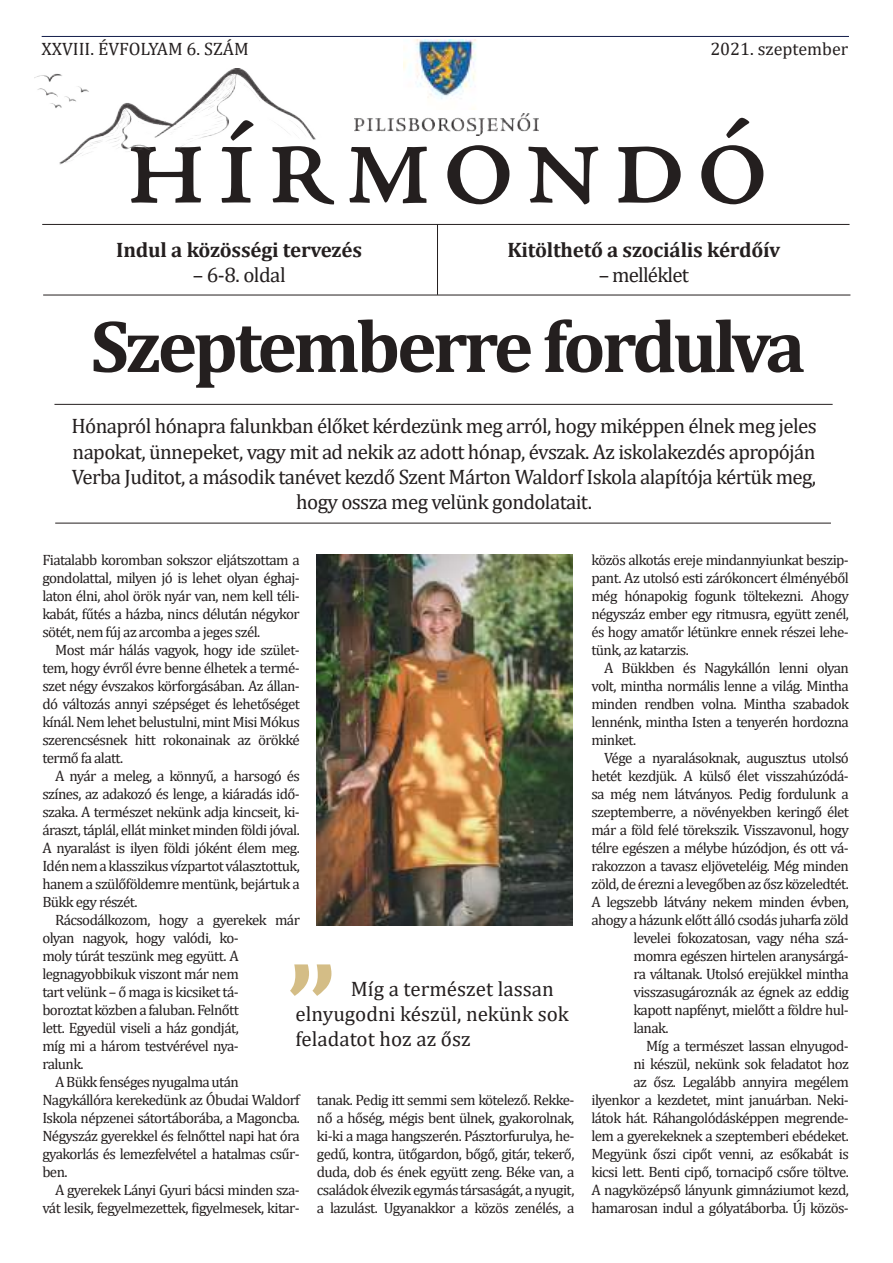
<style>
.page{position:relative;width:893px;height:1263px;background:#fff}
.page>*{position:absolute;margin:0;border:0;box-sizing:border-box;transform-origin:0 0}
.t1{font:135px "Adobe Jenson Pro";letter-spacing:.05em;color:#241f1f}
.t2{font:700 127.5px "Cambria";color:#ba963d}
.t3{font:700 75px "Cambria";letter-spacing:-.05em;color:#241f1f}
.t4{font:21px/25.2px "Cambria";letter-spacing:-.03em;color:#241f1f;text-align:center}
.t5{font:21px/25.2px "Cambria";color:#241f1f}
.t6{font:700 21px "Cambria";letter-spacing:-.01em;color:#241f1f}
.t7{font:18px "Cambria";color:#241f1f}
.t8{font:15px/18px "Cambria";letter-spacing:-.04em;color:#241f1f;text-align:justify}
</style>
<div class="page">
<hr style="left:42px;top:36px;width:807px;height:1px;background:#121d49">
<img style="left:404px;top:39px;width:72px;height:71px">
<img style="left:34px;top:69px;width:282px;height:96px">
<img style="left:354px;top:114px;width:185px;height:21px">
<hr style="left:43px;top:295px;width:807px;height:1px;background:#241f1f">
<hr style="left:54px;top:404px;width:779px;height:1px;background:#241f1f">
<hr style="left:55px;top:523px;width:776px;height:1px;background:#241f1f">
<img style="left:317px;top:555px;width:255px;height:370px">
<hr style="left:437px;top:224px;width:1px;height:71px;background:#241f1f">
<hr style="left:42px;top:224px;width:807px;height:1px;background:#241f1f">
<p class="t7" style="left:41px;top:39px;width:209px">XXVIII. ÉVFOLYAM 6. SZÁM</p>
<p class="t7" style="left:710px;top:39px;width:140px">2021. szeptember</p>
<h1 class="t1" style="left:123px;top:84px;width:648px">hírmondó</h1>
<h3 class="t6" style="left:116px;top:235px;width:247px">Indul a közösségi tervezés</h3>
<h3 class="t4" style="left:193px;top:262px;width:94px">– 6-8. oldal</h3>
<h3 class="t6" style="left:507px;top:235px;width:274px">Kitölthető a szociális kérdőív</h3>
<h3 class="t4" style="left:599px;top:262px;width:92px">– melléklet</h3>
<h3 class="t3" style="left:91px;top:293px;width:717px">Szeptemberre fordulva</h3>
<p class="t4" style="left:71px;top:413px;width:747px">Hónapról hónapra falunkban élőket kérdezünk meg arról, hogy miképpen élnek meg jeles napokat, ünnepeket, vagy mit ad nekik az adott hónap, évszak. Az iskolakezdés apropóján Verba Juditot, a második tanévet kezdő Szent Márton Waldorf Iskola alapítója kértük meg, hogy ossza meg velünk gondolatait.</p>
<p class="t8" style="left:42px;top:550px;width:259px">Fiatalabb koromban sokszor eljátszottam a gondolattal, milyen jó is lehet olyan éghaj&shy;laton élni, ahol örök nyár van, nem kell téli&shy;kabát, fűtés a házba, nincs délután négykor sötét, nem fúj az arcomba a jeges szél.</p>
<p class="t8" style="left:42px;top:640px;width:259px;text-indent:13px">Most már hálás vagyok, hogy ide szület&shy;tem, hogy évről évre benne élhetek a termé&shy;szet négy évszakos körforgásában. Az állan&shy;dó változás annyi szépséget és lehetőséget kínál. Nem lehet belustulni, mint Misi Mókus szerencsésnek hitt rokonainak az örökké termő fa alatt.</p>
<p class="t8" style="left:42px;top:766px;width:259px;text-indent:13px">A nyár a meleg, a könnyű, a harsogó és színes, az adakozó és lenge, a kiáradás idő&shy;szaka. A természet nekünk adja kincseit, ki&shy;áraszt, táplál, ellát minket minden földi jóval.<br>A nyaralást is ilyen földi jóként élem meg.<br>Idén nem a klasszikus vízpartot választottuk, hanem a szülőföldemre mentünk, bejártuk a Bükk egy részét.</p>
<p class="t8" style="left:55px;top:910px;width:246px">Rácsodálkozom, hogy a gyerekek már</p>
<p class="t8" style="left:42px;top:928px;width:198px">olyan nagyok, hogy valódi, ko-</p>
<p class="t8" style="left:42px;top:946px;width:198px">moly túrát teszünk meg együtt. A</p>
<p class="t8" style="left:42px;top:964px;width:198px">legnagyobbikuk viszont már nem</p>
<p class="t8" style="left:42px;top:982px;width:198px">tart velünk – ő maga is kicsiket tá-</p>
<p class="t8" style="left:42px;top:1000px;width:198px">boroztat közben a faluban. Felnőtt</p>
<p class="t8" style="left:42px;top:1018px;width:198px">lett. Egyedül viseli a ház gondját,</p>
<p class="t8" style="left:42px;top:1036px;width:198px">míg mi a három testvérével nya-</p>
<p class="t8" style="left:42px;top:1054px;width:43px">ralunk.</p>
<p class="t8" style="left:55px;top:1072px;width:185px">A Bükk fenséges nyugalma után</p>
<p class="t8" style="left:42px;top:1090px;width:259px">Nagykállóra kerekedünk az Óbudai Waldorf</p>
<p class="t8" style="left:42px;top:1108px;width:259px">Iskola népzenei sátortáborába, a Magoncba.</p>
<p class="t8" style="left:42px;top:1126px;width:259px">Négyszáz gyerekkel és felnőttel napi hat óra</p>
<p class="t8" style="left:42px;top:1144px;width:259px">gyakorlás és lemezfelvétel a hatalmas csűr-</p>
<p class="t8" style="left:42px;top:1162px;width:27px">ben.</p>
<p class="t8" style="left:55px;top:1180px;width:246px">A gyerekek Lányi Gyuri bácsi minden sza-</p>
<p class="t8" style="left:42px;top:1198px;width:259px">vát lesik, fegyelmezettek, figyelmesek, kitar-</p>
<h2 class="t2" style="left:287px;top:848px;width:52px">„</h2>
<h3 class="t5" style="left:295px;top:976px;width:275px;text-indent:55px">Míg a természet lassan elnyugodni készül, nekünk sok feladatot hoz az ősz</h3>
<p class="t8" style="left:317px;top:1090px;width:259px">tanak. Pedig itt semmi sem kötelező. Rekke&shy;nő a hőség, mégis bent ülnek, gyakorolnak, ki-ki a maga hangszerén. Pásztorfurulya, he&shy;gedű, kontra, ütőgardon, bőgő, gitár, tekerő, duda, dob és ének együtt zeng. Béke van, a családok élvezik egymás társaságát, a nyugit, a lazulást. Ugyanakkor a közös zenélés, a</p>
<p class="t8" style="left:591px;top:550px;width:259px">közös alkotás ereje mindannyiunkat beszip&shy;pant. Az utolsó esti zárókoncert élményéből még hónapokig fogunk töltekezni. Ahogy négyszáz ember egy ritmusra, együtt zenél, és hogy amatőr létünkre ennek részei lehe&shy;tünk, az katarzis.</p>
<p class="t8" style="left:591px;top:658px;width:259px;text-indent:13px">A Bükkben és Nagykállón lenni olyan volt, mintha normális lenne a világ. Mintha minden rendben volna. Mintha szabadok lennénk, mintha Isten a tenyerén hordozna minket.</p>
<p class="t8" style="left:604px;top:748px;width:246px">Vége a nyaralásoknak, augusztus utolsó</p>
<p class="t8" style="left:591px;top:766px;width:259px">hetét kezdjük. A külső élet visszahúzódá-</p>
<p class="t8" style="left:591px;top:784px;width:259px">sa még nem látványos. Pedig fordulunk a</p>
<p class="t8" style="left:591px;top:802px;width:259px">szeptemberre, a növényekben keringő élet</p>
<p class="t8" style="left:591px;top:820px;width:259px">már a föld felé törekszik. Visszavonul, hogy</p>
<p class="t8" style="left:591px;top:838px;width:259px">télre egészen a mélybe húzódjon, és ott vá-</p>
<p class="t8" style="left:591px;top:856px;width:259px">rakozzon a tavasz eljöveteléig. Még minden</p>
<p class="t8" style="left:591px;top:874px;width:259px">zöld, de érezni a levegőben az ősz közeledtét.</p>
<p class="t8" style="left:591px;top:892px;width:259px">A legszebb látvány nekem minden évben,</p>
<p class="t8" style="left:591px;top:910px;width:259px">ahogy a házunk előtt álló csodás juharfa zöld</p>
<p class="t8" style="left:633px;top:928px;width:217px">levelei fokozatosan, vagy néha szá-</p>
<p class="t8" style="left:633px;top:946px;width:217px">momra egészen hirtelen aranysárgá-</p>
<p class="t8" style="left:633px;top:964px;width:217px">ra váltanak. Utolsó erejükkel mintha</p>
<p class="t8" style="left:633px;top:982px;width:217px">visszasugároznák az égnek az eddig</p>
<p class="t8" style="left:633px;top:1000px;width:217px">kapott napfényt, mielőtt a földre hul-</p>
<p class="t8" style="left:633px;top:1018px;width:37px">lanak.</p>
<p class="t8" style="left:646px;top:1036px;width:204px">Míg a természet lassan elnyugod-</p>
<p class="t8" style="left:633px;top:1054px;width:217px">ni készül, nekünk sok feladatot hoz</p>
<p class="t8" style="left:633px;top:1072px;width:217px">az ősz. Legalább annyira megélem</p>
<p class="t8" style="left:591px;top:1090px;width:259px">ilyenkor a kezdetet, mint januárban. Neki-</p>
<p class="t8" style="left:591px;top:1108px;width:259px">látok hát. Ráhangolódásképpen megrende-</p>
<p class="t8" style="left:591px;top:1126px;width:259px">lem a gyerekeknek a szeptemberi ebédeket.</p>
<p class="t8" style="left:591px;top:1144px;width:259px">Megyünk őszi cipőt venni, az esőkabát is</p>
<p class="t8" style="left:591px;top:1162px;width:259px">kicsi lett. Benti cipő, tornacipő csőre töltve.</p>
<p class="t8" style="left:591px;top:1180px;width:259px">A nagyközépső lányunk gimnáziumot kezd,</p>
<p class="t8" style="left:591px;top:1198px;width:259px">hamarosan indul a gólyatáborba. Új közös-</p>
</div>
